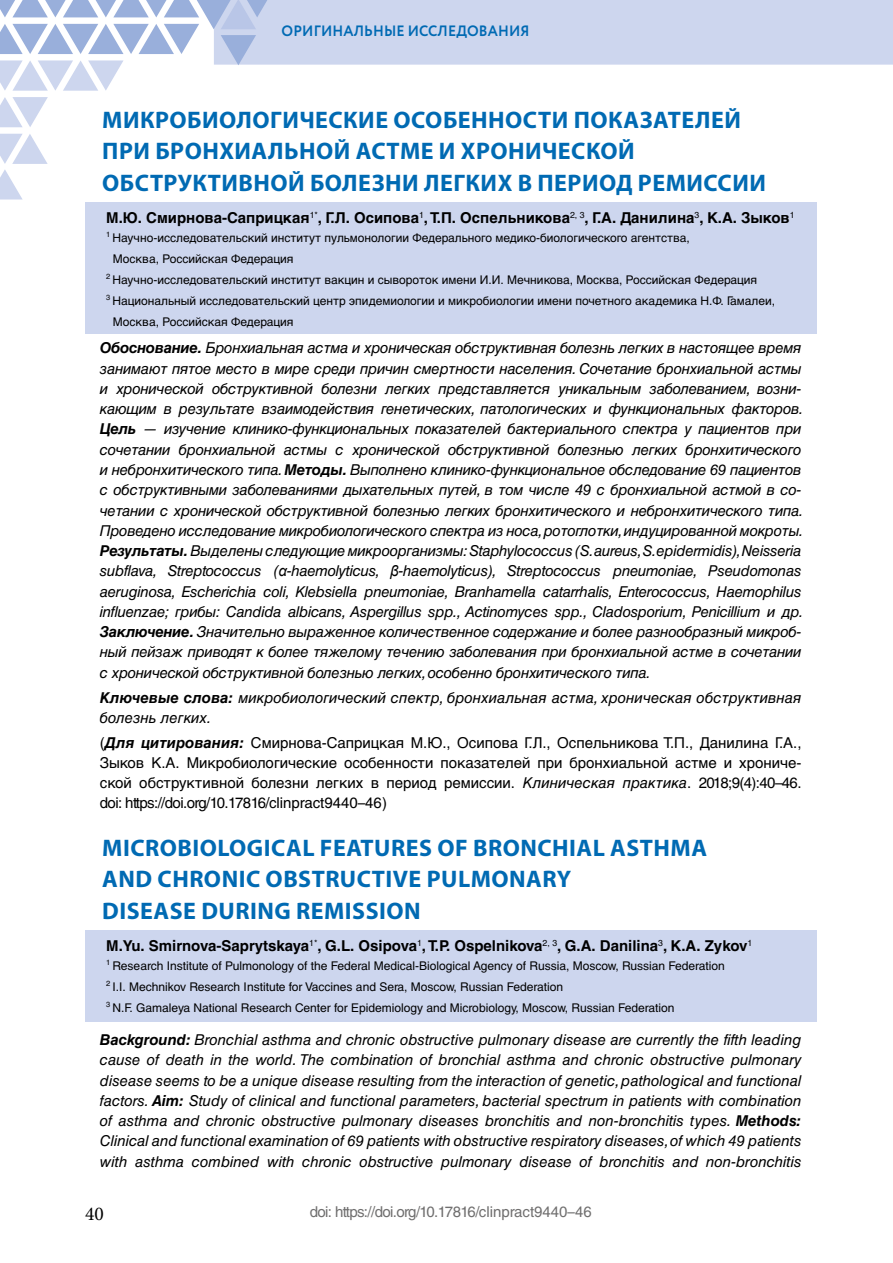
<style>
.page{position:relative;width:893px;height:1263px;background:#fff}
.page>*{position:absolute;margin:0;border:0;box-sizing:border-box;transform-origin:0 0}
.t1{font:700 24px/31.5px "Myriad Pro";letter-spacing:.02em;color:#006ab3}
.t2{font:19.5px "Minion Pro";color:#000}
.t3{font:italic 15px/20.2px "Helvetica Cyrillic";letter-spacing:-.02em;color:#000}
.t4{font:15px/20.2px "Helvetica Cyrillic";letter-spacing:-.035em;color:#000;text-align:justify}
.t5{font:700 15px "Helvetica Cyrillic";color:#000}
.t6{font:italic 15px/20.2px "Helvetica Cyrillic";color:#000}
.t7{font:15px "Helvetica Cyrillic";letter-spacing:-.04em;color:#706f6f}
.t8{font:700 15px "Circe";letter-spacing:.01em;color:#006ab3;scale:.95 1}
.t9{font:12px/21px "Helvetica Cyrillic";color:#000}
.s1{font-weight:700}
.s2{font-family:"Arial"}
.s3{font-weight:700;font-style:italic}
.s4{font-style:italic}
</style>
<div class="page">
<svg style="left:0;top:97px;width:48px;height:30px"></svg>
<svg style="left:0;top:134px;width:48px;height:65px"></svg>
<svg style="left:0;top:0;width:893px;height:91px"></svg>
<div style="left:85px;top:202px;width:731px;height:132px;background:#cdd6ee"></div>
<div style="left:85px;top:931px;width:731px;height:91px;background:#cdd6ee"></div>
<p class="t8" style="left:282px;top:21px;width:263px">ОРИГИНАЛЬНЫЕ ИССЛЕДОВАНИЯ</p>
<h1 class="t1" style="left:102px;top:104px;width:665px">МИКРОБИОЛОГИЧЕСКИЕ ОСОБЕННОСТИ ПОКАЗАТЕЛЕЙ<br>ПРИ БРОНХИАЛЬНОЙ АСТМЕ И ХРОНИЧЕСКОЙ<br>ОБСТРУКТИВНОЙ БОЛЕЗНИ ЛЕГКИХ В ПЕРИОД РЕМИССИИ</h1>
<p class="t9" style="left:106px;top:227px;width:585px"><sup>1</sup> Научно-исследовательский институт пульмонологии Федерального медико-биологического агентства,</p>
<p class="t9" style="left:113px;top:248px;width:182px">Москва, Российская Федерация</p>
<p class="t9" style="left:106px;top:269px;width:652px"><sup>2</sup> Научно-исследовательский институт вакцин и сывороток имени И.И. Мечникова, Москва, Российская Федерация</p>
<p class="t9" style="left:106px;top:290px;width:670px"><sup>3</sup> Национальный исследовательский центр эпидемиологии и микробиологии имени почетного академика Н.Ф. Гамалеи,</p>
<p class="t9" style="left:113px;top:311px;width:182px">Москва, Российская Федерация</p>
<p class="t5" style="left:106px;top:209px;width:690px">М.Ю. Смирнова-Саприцкая<sup>1*</sup>, Г.Л. Осипова<sup>1</sup>, Т.П. Оспельникова<sup>2,</sup> <sup>3</sup>, Г.А. Данилина<sup>3</sup>, К.А. Зыков<sup>1</sup></p>
<p class="t3" style="left:100px;top:338px;width:705px"><span class="s1">Обоснование.</span> Бронхиальная астма и хроническая обструктивная болезнь легких в настоящее время занимают пятое место в мире среди причин смертности населения. Сочетание бронхиальной астмы и хронической обструктивной болезни легких представляется уникальным заболеванием, возни&shy;кающим в результате взаимодействия генетических, патологических и функциональных факторов.<br><span class="s1">Цель</span> — изучение клинико-функциональных показателей бактериального спектра у пациентов при сочетании бронхиальной астмы с хронической обструктивной болезнью легких бронхитического и небронхитического типа. <span class="s1">Методы.</span> Выполнено клинико-функциональное обследование 69 пациентов с обструктивными заболеваниями дыхательных путей, в том числе 49 с бронхиальной астмой в со&shy;четании с хронической обструктивной болезнью легких бронхитического и небронхитического типа.<br>Проведено исследование микробиологического спектра из носа, ротоглотки, индуцированной мокроты.<br><span class="s1">Результаты.</span> Выделены следующие микроорганизмы: Staphylococcus (S.aureus,S.epidermidis),Neisseria subflava, Streptococcus (<span class="s2">α</span>-haemolyticus, <span class="s2">β</span>-haemolyticus), Streptococcus pneumoniae, Pseudomonas aeruginosa, Escherichia coli, Klebsiella pneumoniae, Branhamella catarrhalis, Enterococcus, Haemophilus influenzae; грибы: Candida albicans, Aspergillus spp., Actinomyces spp., Cladosporium, Penicillium и др.<br><span class="s1">Заключение.</span> Значительно выраженное количественное содержание и более разнообразный микроб&shy;ный пейзаж приводят к более тяжелому течению заболевания при бронхиальной астме в сочетании с хронической обструктивной болезнью легких, особенно бронхитического типа.</p>
<p class="t6" style="left:100px;top:687px;width:703px"><span class="s1">Ключевые слова:</span> микробиологический спектр, бронхиальная астма, хроническая обструктивная болезнь легких.</p>
<p class="t4" style="left:100px;top:732px;width:703px">(<span class="s3">Для цитирования:</span> Смирнова-Саприцкая М.Ю., Осипова Г.Л., Оспельникова Т.П., Данилина Г.А., Зыков К.А. Микробиологические особенности показателей при бронхиальной астме и хрониче&shy;ской обструктивной болезни легких в период ремиссии. <span class="s4">Клиническая практика</span>. 2018;9(4):40–46. doi: https://doi.org/10.17816/clinpract9440–46)</p>
<h1 class="t1" style="left:102px;top:832px;width:606px">MICROBIOLOGICAL FEATURES OF BRONCHIAL ASTHMA<br>AND CHRONIC OBSTRUCTIVE PULMONARY<br>DISEASE DURING REMISSION</h1>
<p class="t5" style="left:106px;top:937px;width:648px">M.Yu. Smirnova-Saprytskaya<sup>1*</sup>, G.L. Osipova<sup>1</sup>, T.P. Ospelnikova<sup>2,</sup> <sup>3</sup>, G.A. Danilina<sup>3</sup>, K.A. Zykov<sup>1</sup></p>
<p class="t9" style="left:106px;top:955px;width:620px"><sup>1</sup> Research Institute of Pulmonology of the Federal Medical-Biological Agency of Russia, Moscow, Russian Federation<br><sup>2</sup> I.I. Mechnikov Research Institute for Vaccines and Sera, Moscow, Russian Federation<br><sup>3</sup> N.F. Gamaleya National Research Center for Epidemiology and Microbiology, Moscow, Russian Federation</p>
<p class="t3" style="left:100px;top:1030px;width:703px;text-align:justify"><span class="s1">Background:</span> Bronchial asthma and chronic obstructive pulmonary disease are currently the fifth leading cause of death in the world. The combination of bronchial asthma and chronic obstructive pulmonary disease seems to be a unique disease resulting from the interaction of genetic, pathological and functional factors. <span class="s1">Aim:</span> Study of clinical and functional parameters, bacterial spectrum in patients with combination of asthma and chronic obstructive pulmonary diseases bronchitis and non-bronchitis types. <span class="s1">Methods:<br></span>Clinical and functional examination of 69 patients with obstructive respiratory diseases, of which 49 patients with asthma combined with chronic obstructive pulmonary disease of bronchitis and non-bronchitis</p>
<h2 class="t2" style="left:85px;top:1200px;width:20px">40</h2>
<p class="t7" style="left:310px;top:1203px;width:284px">doi: https://doi.org/10.17816/clinpract9440–46</p>
</div>
